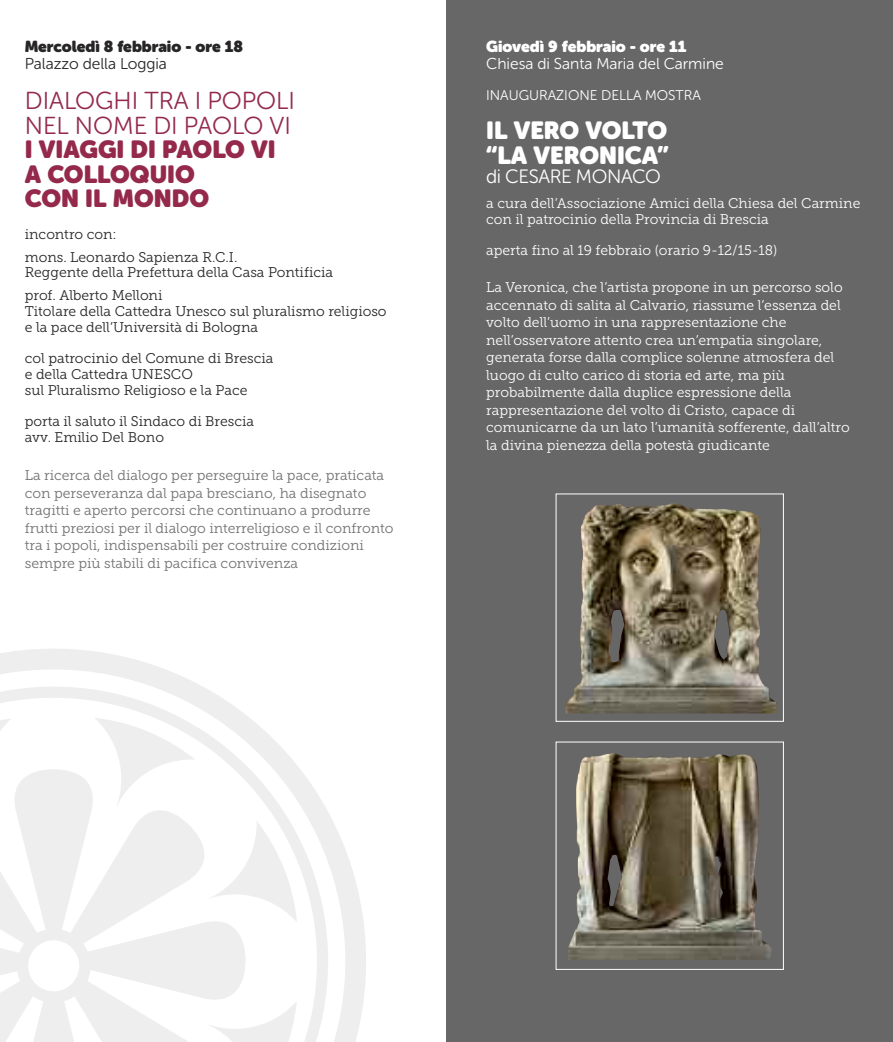
<style>
.page{position:relative;width:893px;height:1042px;background:#fff}
.page>*{position:absolute;margin:0;border:0;box-sizing:border-box;transform-origin:0 0}
.t1{font:24.5px/24.5px "Museo Sans Rounded";color:#94294b}
.t2{font:24.5px/24.5px "Museo Sans Rounded 300";color:#94294b}
.t3{font:24.5px/24.5px "Museo Sans Rounded";color:#fff}
.t4{font:19.25px "Museo Sans Rounded 300";letter-spacing:-.02em;color:#fff}
.t5{font:15.75px "Museo Sans Rounded 300";color:#fff}
.t6{font:15.75px "Museo Sans Rounded";color:#272526}
.t7{font:15.75px "Museo Sans Rounded";color:#fff}
.t8{font:15.75px "Museo Sans Rounded 300";color:#272526}
.t9{font:14px/17.5px "Museo Slab 300";color:#fff}
.t10{font:14px/15.8px "Museo Slab 300";color:#272526}
.t11{font:14px/17.5px "Museo Slab 300";color:#727172}
.t12{font:14px "Museo Sans Rounded 300";color:#fff}
</style>
<div class="page">
<div style="left:446px;top:0;width:447px;height:1042px;background:#686767"></div>
<svg style="left:0;top:649px;width:366px;height:393px"></svg>
<svg style="left:0;top:686px;width:328px;height:356px"></svg>
<svg style="left:0;top:718px;width:297px;height:324px"></svg>
<img style="left:566px;top:503px;width:211px;height:210px">
<div style="left:556px;top:493px;width:228px;height:229px;border:1px solid #fff"></div>
<img style="left:568px;top:753px;width:203px;height:207px">
<div style="left:556px;top:741px;width:228px;height:229px;border:1px solid #fff"></div>
<p class="t6" style="left:25px;top:40px;width:220px">Mercoledì 8 febbraio - ore 18</p>
<p class="t8" style="left:25px;top:58px;width:144px">PALAZZO DELLA LOGGIA</p>
<h1 class="t2" style="left:25px;top:91px;width:272px">DIALOGHI TRA I POPOLI<br>NEL NOME DI PAOLO VI</h1>
<h1 class="t1" style="left:25px;top:140px;width:252px">I VIAGGI DI PAOLO VI<br>A COLLOQUIO<br>CON IL MONDO</h1>
<p class="t10" style="left:25px;top:224px;width:214px;line-height:22.8px">incontro con:<br>mons. Leonardo Sapienza r.C.i.</p>
<p class="t10" style="left:25px;top:262px;width:310px;line-height:22.8px">reggente della Prefettura della Casa Pontificia prof. alberto Melloni</p>
<p class="t10" style="left:25px;top:304px;width:363px">Titolare della Cattedra Unesco sul pluralismo religioso e la pace dell’Università di Bologna</p>
<p class="t10" style="left:25px;top:352px;width:250px">col patrocinio del Comune di Brescia e della Cattedra UNeSCo<br>sul Pluralismo religioso e la Pace</p>
<p class="t10" style="left:25px;top:415px;width:231px">porta il saluto il Sindaco di Brescia avv. emilio Del Bono</p>
<p class="t11" style="left:25px;top:468px;width:370px">La ricerca del dialogo per perseguire la pace, praticata con perseveranza dal papa bresciano, ha disegnato tragitti e aperto percorsi che continuano a produrre frutti preziosi per il dialogo interreligioso e il confronto tra i popoli, indispensabili per costruire condizioni sempre più stabili di pacifica convivenza</p>
<p class="t7" style="left:486px;top:40px;width:202px">Giovedì 9 febbraio - ore 11</p>
<p class="t5" style="left:486px;top:58px;width:239px">CHIESA DI SANTA MARIA DEL CARMINE</p>
<p class="t12" style="left:486px;top:90px;width:216px">INAUGURAZIONE DELLA MOSTRA</p>
<h1 class="t3" style="left:486px;top:120px;width:184px">IL VERO VOLTO “LA VERONICA”</h1>
<h2 class="t4" style="left:486px;top:169px;width:176px">DI CESARE MONACO</h2>
<p class="t9" style="left:486px;top:197px;width:376px;line-height:15.8px">a cura dell’associazione amici della Chiesa del Carmine con il patrocinio della Provincia di Brescia</p>
<p class="t9" style="left:486px;top:243px;width:293px">aperta fino al 19 febbraio (orario 9-12/15-18)</p>
<p class="t9" style="left:486px;top:280px;width:365px">La Veronica, che l’artista propone in un percorso solo accennato di salita al Calvario, riassume l’essenza del volto dell’uomo in una rappresentazione che nell’osservatore attento crea un’empatia singolare, generata forse dalla complice solenne atmosfera del luogo di culto carico di storia ed arte, ma più probabilmente dalla duplice espressione della rappresentazione del volto di Cristo, capace di comunicarne da un lato l’umanità sofferente, dall’altro la divina pienezza della potestà giudicante</p>
</div>
